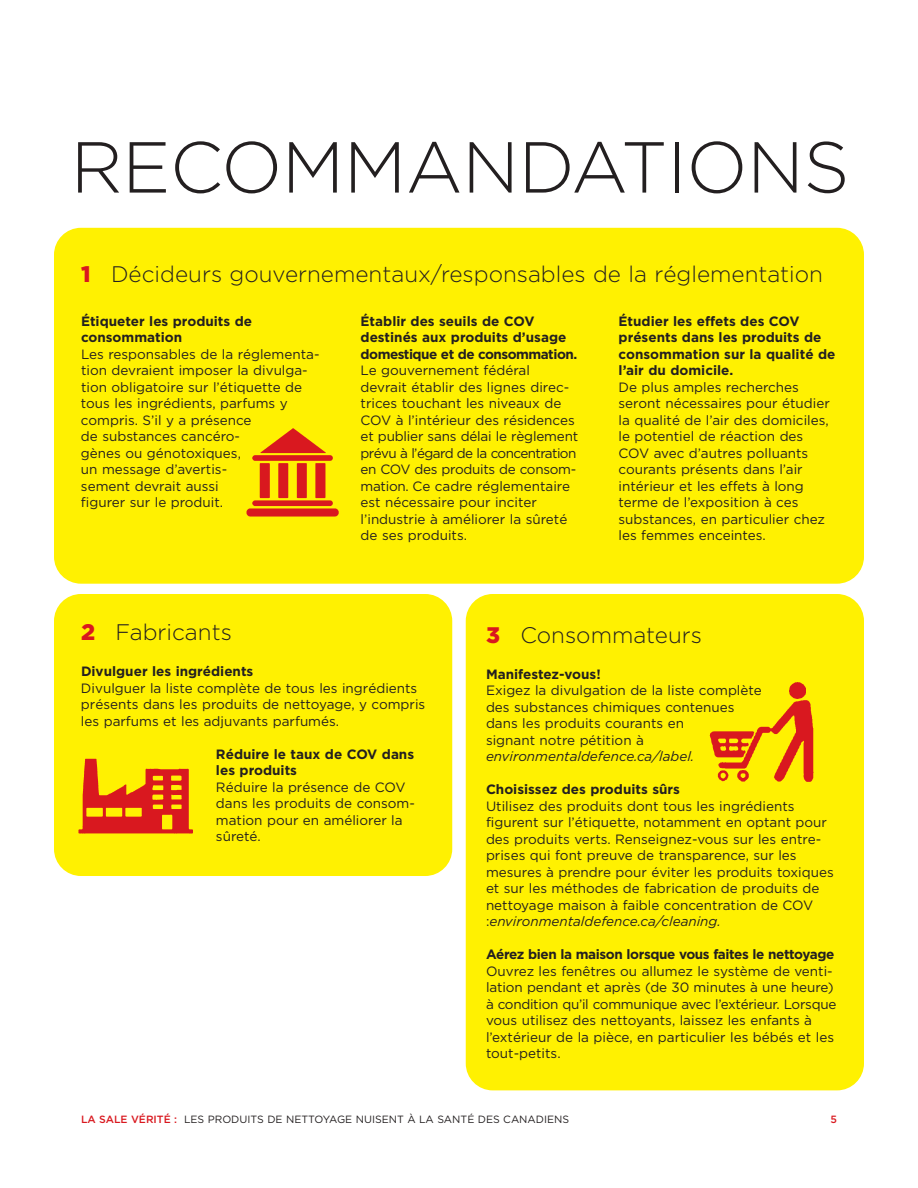
<style>
.page{position:relative;width:918px;height:1188px;background:#fff}
.page>*{position:absolute;margin:0;border:0;box-sizing:border-box;transform-origin:0 0}
.t1{font:300 72px "Gotham";letter-spacing:-.005em;color:#231f20}
.t2{font:300 22.5px "Gotham";color:#231f20}
.t3{font:13.5px/16.5px "Gotham";color:#231f20}
.t4{font:700 13.5px/16.5px "Gotham";color:#231f20}
.t5{font:700 13.5px "Gotham";letter-spacing:-.03em;color:#231f20}
.t6{font:italic 13.5px "Gotham";color:#231f20}
.t7{font:10.5px "Gotham";color:#231f20}
.t8{font:500 10.5px "Gotham";color:#d9181f}
.s1{font-weight:900;color:#d9181f}
.s2{font-style:italic}
.s3{font-weight:500;color:#d9181f}
</style>
<div class="page">
<div style="left:54px;top:228px;width:810px;height:356px;background:#fff101;border-radius:27px"></div>
<div style="left:466px;top:594px;width:398px;height:496px;background:#fff101;border-radius:27px"></div>
<div style="left:54px;top:594px;width:398px;height:282px;background:#fff101;border-radius:27px"></div>
<img style="left:246px;top:428px;width:93px;height:89px">
<img style="left:709px;top:682px;width:105px;height:100px">
<img style="left:61px;top:733px;width:155px;height:161px;border-radius:27px">
<h1 class="t1" style="left:71px;top:126px;width:780px">RECOMMANDATIONS</h1>
<h2 class="t2" style="left:81px;top:261px;width:744px"><span class="s1">1</span> Décideurs gouvernementaux/responsables de la réglementation</h2>
<p class="t4" style="left:81px;top:313px;width:173px">Étiqueter les produits de consommation</p>
<p class="t3" style="left:81px;top:346px;width:240px">Les responsables de la réglementa&shy;tion devraient imposer la divulga&shy;tion obligatoire sur l’étiquette de tous les ingrédients, parfums y compris. S’il y a présence<br>de substances cancéro-<br>gènes ou génotoxiques,<br>un message d’avertis-<br>sement devrait aussi<br>figurer sur le produit.</p>
<p class="t4" style="left:619px;top:313px;width:218px">Étudier les effets des COV présents dans les produits de consommation sur la qualité de l’air du domicile.</p>
<p class="t3" style="left:619px;top:379px;width:213px">De plus amples recherches seront nécessaires pour étudier la qualité de l’air des domiciles, le potentiel de réaction des<br>COV avec d’autres polluants courants présents dans l’air intérieur et les effets à long terme de l’exposition à ces substances, en particulier chez les femmes enceintes.</p>
<p class="t4" style="left:361px;top:313px;width:218px">Établir des seuils de COV destinés aux produits d’usage domestique et de consommation.</p>
<p class="t3" style="left:361px;top:362px;width:219px">Le gouvernement fédéral devrait établir des lignes direc&shy;trices touchant les niveaux de<br>COV à l’intérieur des résidences et publier sans délai le règlement prévu à l’égard de la concentration en COV des produits de consom&shy;mation. Ce cadre réglementaire est nécessaire pour inciter l’industrie à améliorer la sûreté de ses produits.</p>
<h2 class="t2" style="left:81px;top:619px;width:152px"><span class="s1">2</span> Fabricants</h2>
<p class="t4" style="left:81px;top:663px;width:174px">Divulguer les ingrédients</p>
<p class="t3" style="left:81px;top:680px;width:346px">Divulguer la liste complète de tous les ingrédients présents dans les produits de nettoyage, y compris les parfums et les adjuvants parfumés.</p>
<p class="t4" style="left:216px;top:746px;width:200px">Réduire le taux de COV dans les produits</p>
<p class="t3" style="left:216px;top:779px;width:201px">Réduire la présence de COV dans les produits de consom&shy;mation pour en améliorer la sûreté.</p>
<h2 class="t2" style="left:486px;top:622px;width:218px"><span class="s1">3</span> Consommateurs</h2>
<p class="t4" style="left:486px;top:666px;width:116px">Manifestez-vous!</p>
<p class="t3" style="left:486px;top:682px;width:277px">Exigez la divulgation de la liste complète des substances chimiques contenues dans les produits courants en<br>signant notre pétition à</p>
<p class="t6" style="left:486px;top:749px;width:210px">environmentaldefence.ca/label.</p>
<p class="t4" style="left:486px;top:781px;width:195px">Choisissez des produits sûrs</p>
<p class="t3" style="left:486px;top:798px;width:349px">Utilisez des produits dont tous les ingrédients figurent sur l’étiquette, notamment en optant pour des produits verts. Renseignez-vous sur les entre&shy;prises qui font preuve de transparence, sur les mesures à prendre pour éviter les produits toxiques et sur les méthodes de fabrication de produits de nettoyage maison à faible concentration de COV :<span class="s2">environmentaldefence.ca/cleaning.</span></p>
<p class="t5" style="left:486px;top:947px;width:350px">Aérez bien la maison lorsque vous faites le nettoyage</p>
<p class="t3" style="left:486px;top:963px;width:352px">Ouvrez les fenêtres ou allumez le système de venti&shy;lation pendant et après (de 30 minutes à une heure) à condition qu’il communique avec l’extérieur. Lorsque vous utilisez des nettoyants, laissez les enfants à l’extérieur de la pièce, en particulier les bébés et les tout-petits.</p>
<p class="t7" style="left:81px;top:1114px;width:490px"><span class="s3">LA SALE VÉRITÉ :</span> LES PRODUITS DE NETTOYAGE NUISENT À LA SANTÉ DES CANADIENS</p>
<p class="t8" style="left:830px;top:1114px;width:8px">5</p>
</div>
